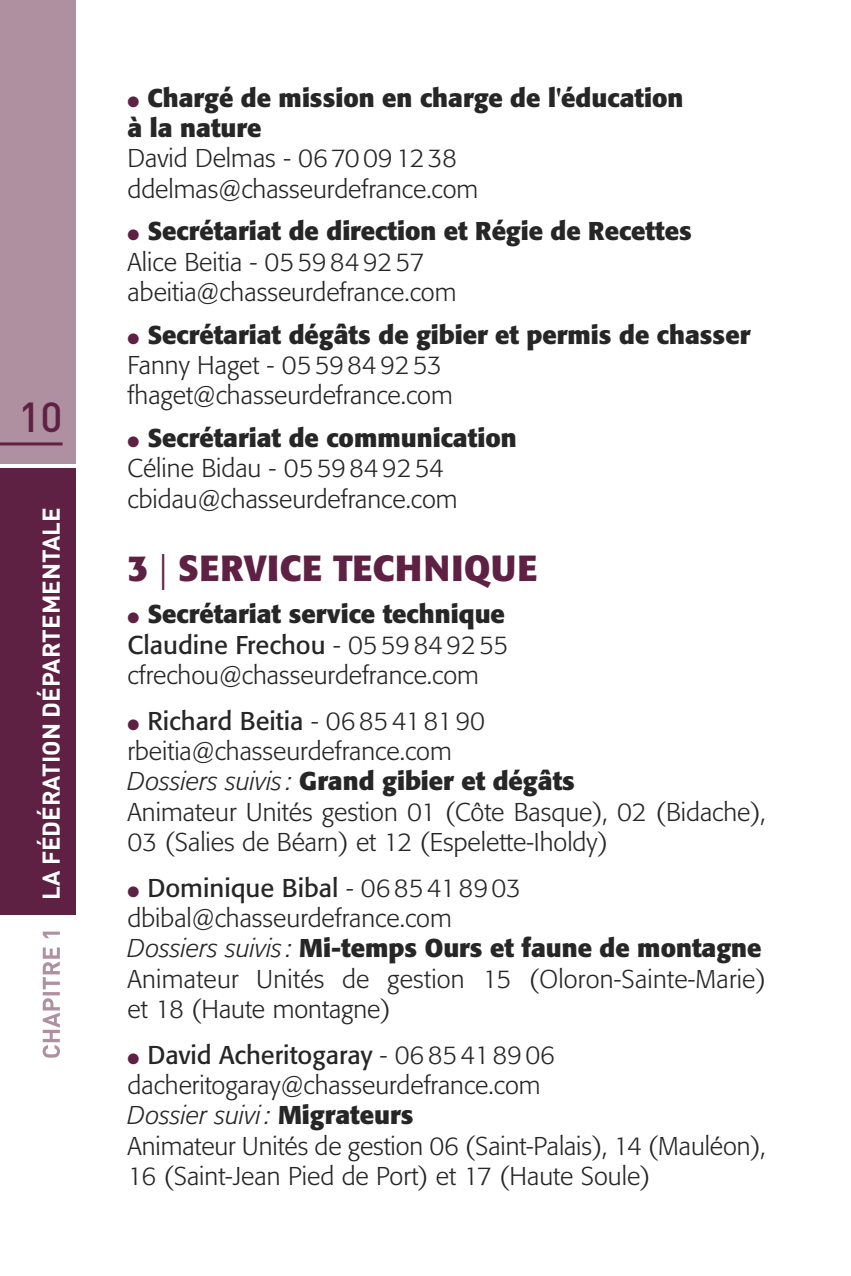
<style>
.page{position:relative;width:851px;height:1276px;background:#fff}
.page>*{position:absolute;margin:0;border:0;box-sizing:border-box;transform-origin:0 0}
.t1{font:500 41.4px "DIN";color:#5e2143}
.t2{font:700 36px "Formata";letter-spacing:.02em;color:#5e2143}
.t3{font:300 25.5px/30.3px "Formata";color:#272627}
.t4{font:700 25.5px/30.3px "Formata";color:#272627}
.t5{font:700 24px "DIN";color:#fff}
.s1{color:#5e2143}
.s2{font-weight:700}
.s3{font-weight:300}
.s4{font-weight:400}
.s5{font-style:italic}
</style>
<div class="page">
<div style="left:0;top:468px;width:76px;height:446px;background:#5e2143"></div>
<div style="left:0;top:0;width:76px;height:463px;background:#ae90a1"></div>
<svg style="left:43px;top:931px;width:17px;height:126px"></svg>
<hr style="left:0;top:442px;width:63px;height:3px;background:#5e2143">
<h1 class="t1" style="left:18px;top:394px;width:46px">10</h1>
<p class="t5" style="left:37px;top:900px;width:394px;rotate:-90deg">LA FÉDÉRATION DÉPARTEMENTALE</p>
<p class="t4" style="left:128px;top:84px;width:557px"><span class="s1">●</span> Chargé de mission en charge de l'éducation à la nature</p>
<p class="t3" style="left:128px;top:145px;width:352px">David Delmas - 0670091238 ddelmas@chasseurdefrance.com</p>
<p class="t3" style="left:128px;top:218px;width:565px"><span class="s1">●</span> <span class="s2">Secrétariat de direction et Régie de Recettes<br></span>Alice Beitia - 0559849257 abeitia@chasseurdefrance.com</p>
<p class="t3" style="left:128px;top:321px;width:624px"><span class="s1">●</span> <span class="s2">Secrétariat dégâts de gibier et permis de chasser<br></span>Fanny Haget - 0559849253 fhaget@chasseurdefrance.com</p>
<p class="t3" style="left:128px;top:425px;width:390px"><span class="s1">●</span> <span class="s2">Secrétariat de communication<br></span>Céline Bidau - 0559849254 cbidau@chasseurdefrance.com</p>
<h2 class="t2" style="left:128px;top:552px;width:411px">3 <span class="s3">|</span> SERVICE TECHNIQUE</h2>
<p class="t3" style="left:128px;top:601px;width:382px"><span class="s1">●</span> <span class="s2">Secrétariat service technique<br></span><span class="s4">Claudine Frechou</span> - 0559849255 cfrechou@chasseurdefrance.com</p>
<p class="t3" style="left:128px;top:707px;width:639px"><span class="s1">●</span> <span class="s4">Richard Beitia</span> - 0685418190 rbeitia@chasseurdefrance.com<br><span class="s5">Dossiers suivis :</span> <span class="s2">Grand gibier et dégâts<br></span>Animateur Unités gestion 01 (Côte Basque), 02 (Bidache), 03 (Salies de Béarn) et 12 (Espelette-Iholdy)</p>
<p class="t3" style="left:128px;top:874px;width:639px"><span class="s1">●</span> <span class="s4">Dominique Bibal</span> - 0685418903 dbibal@chasseurdefrance.com<br><span class="s5">Dossiers suivis :</span> <span class="s2">Mi-temps Ours et faune de montagne </span>Animateur Unités de gestion 15 (Oloron-Sainte-Marie) et 18 (Haute montagne)</p>
<p class="t3" style="left:128px;top:1041px;width:639px"><span class="s1">●</span> <span class="s4">David Acheritogaray</span> - 0685418906 dacheritogaray@chasseurdefrance.com<br><span class="s5">Dossier suivi:</span> <span class="s2">Migrateurs<br></span>Animateur Unités de gestion 06 (Saint-Palais), 14 (Mauléon), 16 (Saint-Jean Pied de Port) et 17 (Haute Soule)</p>
</div>
